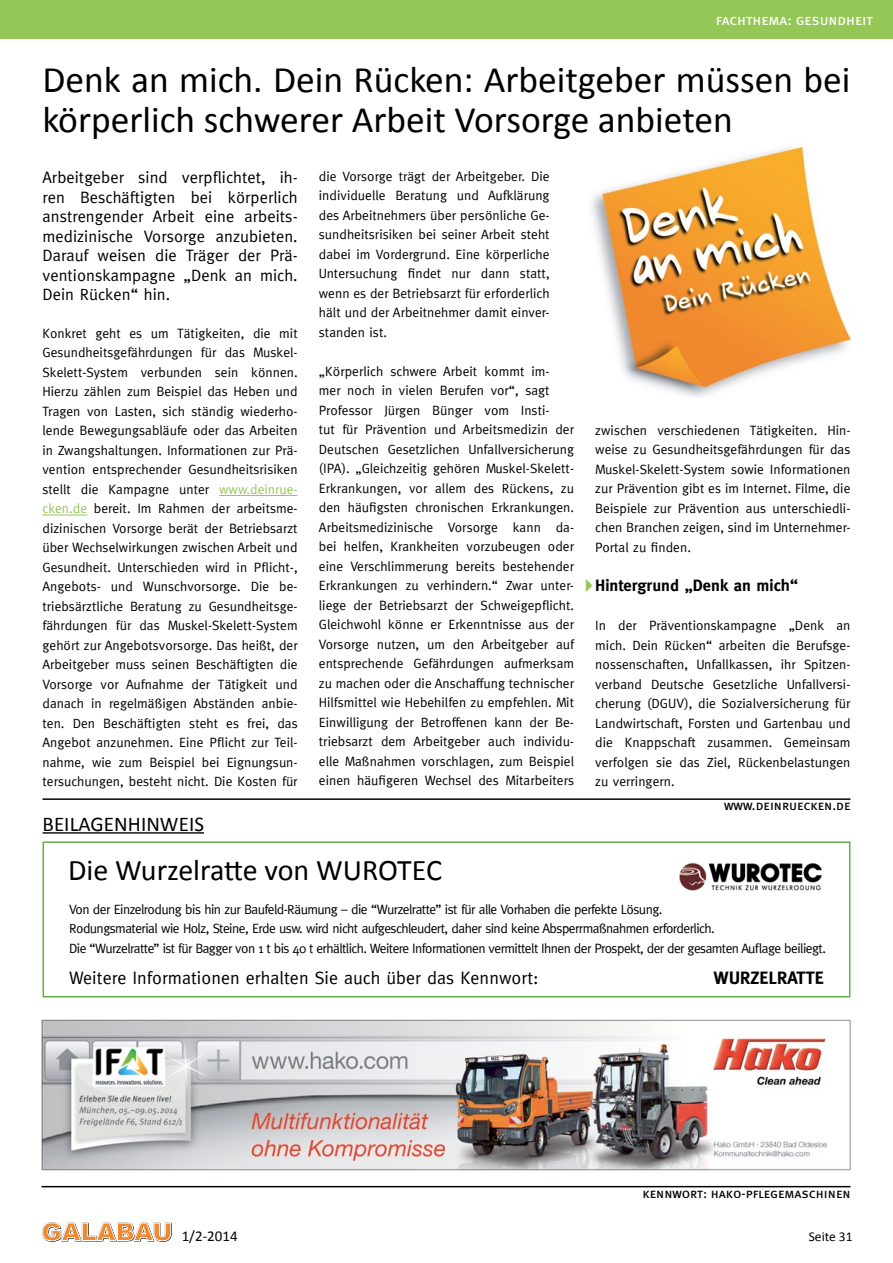
<style>
.page{position:relative;width:893px;height:1263px;background:#fff}
.page>*{position:absolute;margin:0;border:0;box-sizing:border-box;transform-origin:0 0}
.t1{font:37.5px/40.5px "Calibri";color:#000}
.t2{font:30px "Calibri";color:#000}
.t3{font:21px "Calibri";letter-spacing:.005em;color:#000}
.t4{font:18px "Meta";letter-spacing:.005em;color:#000}
.t5{font:700 18px "Meta";letter-spacing:.005em;color:#000}
.t6{font:16.5px/19.5px "Meta";letter-spacing:.005em;color:#000;text-align:justify}
.t7{font:700 16.5px "Meta";letter-spacing:.005em;color:#000}
.t8{font:15px "Meta Book Caps";letter-spacing:-.005em;color:#fff}
.t9{font:15px "Calibri";color:#000}
.t10{font:13.5px/19.5px "Meta";letter-spacing:.005em;color:#000;text-align:justify}
.t11{font:13.5px/19.5px "Meta";letter-spacing:-.04em;color:#000}
.t12{font:13.5px "Meta Book Caps";letter-spacing:.005em;color:#000}
.t13{font:13.5px "Calibri";color:#000}
.s1{color:#94c757}
</style>
<div class="page">
<div style="left:0;top:0;width:893px;height:38px;background:#94c756"></div>
<svg style="left:42px;top:1222px;width:130px;height:19px"></svg>
<img style="left:591px;top:146px;width:261px;height:252px">
<hr style="left:219px;top:495px;width:79px;height:1px;background:#94c757">
<hr style="left:43px;top:515px;width:44px;height:1px;background:#94c757">
<hr style="left:43px;top:798px;width:807px;height:2px;background:#000">
<img style="left:41px;top:1019px;width:810px;height:152px">
<hr style="left:41px;top:1186px;width:809px;height:1px;background:#000">
<div style="left:43px;top:841px;width:807px;height:156px;border:2px solid #63b048"></div>
<hr style="left:43px;top:832px;width:161px;height:1px;background:#000">
<img style="left:679px;top:855px;width:143px;height:38px">
<p class="t8" style="left:716px;top:11px;width:159px">fachthema: gesundheit</p>
<h1 class="t1" style="left:43px;top:57px;width:809px">Denk an mich. Dein Rücken: Arbeitgeber müssen bei körperlich schwerer Arbeit Vorsorge anbieten</h1>
<p class="t6" style="left:43px;top:168px;width:257px">Arbeitgeber sind verpflichtet, ih&shy;ren Beschäftigten bei körperlich anstrengender Arbeit eine arbeits&shy;medizinische Vorsorge anzubieten.<br>Darauf weisen die Träger der Prä&shy;ventionskampagne „Denk an mich.<br>Dein Rücken“ hin.</p>
<p class="t10" style="left:43px;top:323px;width:257px">Konkret geht es um Tätigkeiten, die mit Gesundheitsgefährdungen für das Muskel-Skelett-System verbunden sein können.<br>Hierzu zählen zum Beispiel das Heben und Tragen von Lasten, sich ständig wiederho&shy;lende Bewegungsabläufe oder das Arbeiten in Zwangshaltungen. Informationen zur Prä&shy;vention entsprechender Gesundheitsrisiken stellt die Kampagne unter <span class="s1">www.deinrue&shy;cken.de</span> bereit. Im Rahmen der arbeitsme&shy;dizinischen Vorsorge berät der Betriebsarzt über Wechselwirkungen zwischen Arbeit und Gesundheit. Unterschieden wird in Pflicht-, Angebots- und Wunschvorsorge. Die be&shy;triebsärztliche Beratung zu Gesundheitsge&shy;fährdungen für das Muskel-Skelett-System gehört zur Angebotsvorsorge. Das heißt, der Arbeitgeber muss seinen Beschäftigten die Vorsorge vor Aufnahme der Tätigkeit und danach in regelmäßigen Abständen anbie&shy;ten. Den Beschäftigten steht es frei, das Angebot anzunehmen. Eine Pflicht zur Teil&shy;nahme, wie zum Beispiel bei Eignungsun&shy;tersuchungen, besteht nicht. Die Kosten für</p>
<h3 class="t3" style="left:43px;top:810px;width:163px">BEILAGENHINWEIS</h3>
<p class="t10" style="left:319px;top:166px;width:232px">die Vorsorge trägt der Arbeitgeber. Die individuelle Beratung und Aufklärung des Arbeitnehmers über persönliche Ge&shy;sundheitsrisiken bei seiner Arbeit steht dabei im Vordergrund. Eine körperliche Untersuchung findet nur dann statt, wenn es der Betriebsarzt für erforderlich hält und der Arbeitnehmer damit einver&shy;standen ist.</p>
<p class="t10" style="left:319px;top:361px;width:257px;text-align:left">„Körperlich schwere Arbeit kommt im&shy;mer noch in vielen Berufen vor“, sagt Professor Jürgen Bünger vom Insti-<br>tut für Prävention und Arbeitsmedizin der Deutschen Gesetzlichen Unfallversicherung (IPA). „Gleichzeitig gehören Muskel-Skelett-Erkrankungen, vor allem des Rückens, zu den häufigsten chronischen Erkrankungen.<br>Arbeitsmedizinische Vorsorge kann da&shy;bei helfen, Krankheiten vorzubeugen oder eine Verschlimmerung bereits bestehender Erkrankungen zu verhindern.“ Zwar unter&shy;liege der Betriebsarzt der Schweigepflicht.<br>Gleichwohl könne er Erkenntnisse aus der Vorsorge nutzen, um den Arbeitgeber auf entsprechende Gefährdungen aufmerksam zu machen oder die Anschaffung technischer Hilfsmittel wie Hebehilfen zu empfehlen. Mit Einwilligung der Betroffenen kann der Be&shy;triebsarzt dem Arbeitgeber auch individu&shy;elle Maßnahmen vorschlagen, zum Beispiel einen häufigeren Wechsel des Mitarbeiters</p>
<p class="t10" style="left:595px;top:420px;width:257px">zwischen verschiedenen Tätigkeiten. Hin&shy;weise zu Gesundheitsgefährdungen für das Muskel-Skelett-System sowie Informationen zur Prävention gibt es im Internet. Filme, die Beispiele zur Prävention aus unterschiedli&shy;chen Branchen zeigen, sind im Unternehmer-Portal zu finden.</p>
<p class="t7" style="left:595px;top:576px;width:204px">Hintergrund „Denk an mich“</p>
<p class="t10" style="left:595px;top:615px;width:257px">In der Präventionskampagne „Denk an mich. Dein Rücken“ arbeiten die Berufsge&shy;nossenschaften, Unfallkassen, ihr Spitzen&shy;verband Deutsche Gesetzliche Unfallversi&shy;cherung (DGUV), die Sozialversicherung für Landwirtschaft, Forsten und Gartenbau und die Knappschaft zusammen. Gemeinsam verfolgen sie das Ziel, Rückenbelastungen zu verringern.</p>
<p class="t12" style="left:724px;top:797px;width:128px">www.deinruecken.de</p>
<h2 class="t2" style="left:68px;top:851px;width:375px">Die Wurzelratte von WUROTEC</h2>
<p class="t11" style="left:69px;top:899px;width:758px">Von der Einzelrodung bis hin zur Baufeld-Räumung – die “Wurzelratte” ist für alle Vorhaben die perfekte Lösung.<br>Rodungsmaterial wie Holz, Steine, Erde usw. wird nicht aufgeschleudert, daher sind keine Absperrmaßnahmen erforderlich.<br>Die “Wurzelratte” ist für Bagger von 1 t bis 40 t erhältlich. Weitere Informationen vermittelt Ihnen der Prospekt, der der gesamten Auflage beiliegt.</p>
<h3 class="t4" style="left:69px;top:967px;width:471px">Weitere Informationen erhalten Sie auch über das Kennwort:</h3>
<h3 class="t5" style="left:713px;top:967px;width:112px">WURZELRATTE</h3>
<p class="t12" style="left:643px;top:1185px;width:209px">kennwort: hako-pflegemaschinen</p>
<p class="t9" style="left:182px;top:1227px;width:58px">1/2-2014</p>
<p class="t13" style="left:809px;top:1228px;width:45px">Seite 31</p>
</div>
